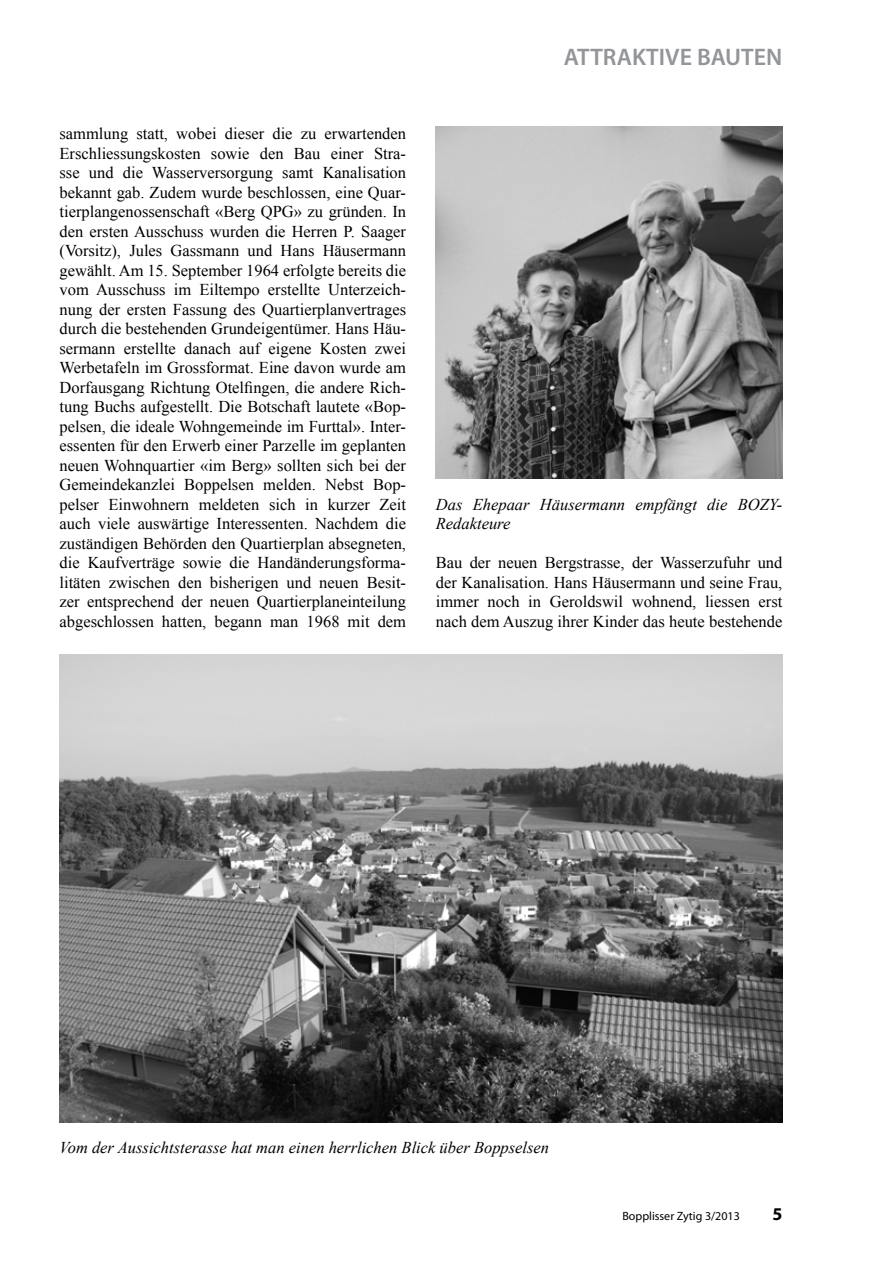
<style>
.page{position:relative;width:893px;height:1263px;background:#fff}
.page>*{position:absolute;margin:0;border:0;box-sizing:border-box;transform-origin:0 0}
.t1{font:600 24px "Myriad Pro";color:#939598}
.t2{font:700 18px "Myriad Pro";color:#000101}
.t3{font:16.5px/19.5px "Times New Roman";color:#000;text-align:justify}
.t4{font:italic 16.5px/19.5px "Times New Roman";color:#000}
.t5{font:12px "Myriad Pro";color:#000}
</style>
<div class="page">
<img style="left:60px;top:654px;width:722px;height:468px">
<img style="left:436px;top:126px;width:346px;height:353px">
<p class="t3" style="left:60px;top:123px;width:348px">sammlung statt, wobei dieser die zu erwartenden Erschliessungskosten sowie den Bau einer Stra&shy;sse und die Wasserversorgung samt Kanalisation bekannt gab. Zudem wurde beschlossen, eine Quar&shy;tierplangenossenschaft «Berg QPG» zu gründen. In den ersten Ausschuss wurden die Herren P. Saager (Vorsitz), Jules Gassmann und Hans Häusermann gewählt. Am 15. September 1964 erfolgte bereits die vom Ausschuss im Eiltempo erstellte Unterzeich&shy;nung der ersten Fassung des Quartierplanvertrages durch die bestehenden Grundeigentümer. Hans Häu&shy;sermann erstellte danach auf eigene Kosten zwei Werbetafeln im Grossformat. Eine davon wurde am Dorfausgang Richtung Otelfingen, die andere Rich&shy;tung Buchs aufgestellt. Die Botschaft lautete «Bop&shy;pelsen, die ideale Wohngemeinde im Furttal». Inter&shy;essenten für den Erwerb einer Parzelle im geplanten neuen Wohnquartier «im Berg» sollten sich bei der Gemeindekanzlei Boppelsen melden. Nebst Bop&shy;pelser Einwohnern meldeten sich in kurzer Zeit auch viele auswärtige Interessenten. Nachdem die zuständigen Behörden den Quartierplan absegneten, die Kaufverträge sowie die Handänderungsforma&shy;litäten zwischen den bisherigen und neuen Besit&shy;zer entsprechend der neuen Quartierplaneinteilung abgeschlossen hatten, begann man 1968 mit dem</p>
<h1 class="t1" style="left:564px;top:41px;width:220px">ATTRAKTIVE BAUTEN</h1>
<p class="t4" style="left:436px;top:494px;width:348px">Das Ehepaar Häusermann empfängt die BOZY-<br>Redakteure</p>
<p class="t3" style="left:436px;top:553px;width:348px">Bau der neuen Bergstrasse, der Wasserzufuhr und der Kanalisation. Hans Häusermann und seine Frau, immer noch in Geroldswil wohnend, liessen erst nach dem Auszug ihrer Kinder das heute bestehende</p>
<p class="t4" style="left:60px;top:1137px;width:491px">Vom der Aussichtsterasse hat man einen herrlichen Blick über Boppselsen</p>
<p class="t5" style="left:622px;top:1209px;width:119px">Bopplisser Zytig 3/2013</p>
<p class="t2" style="left:772px;top:1203px;width:11px">5</p>
</div>
